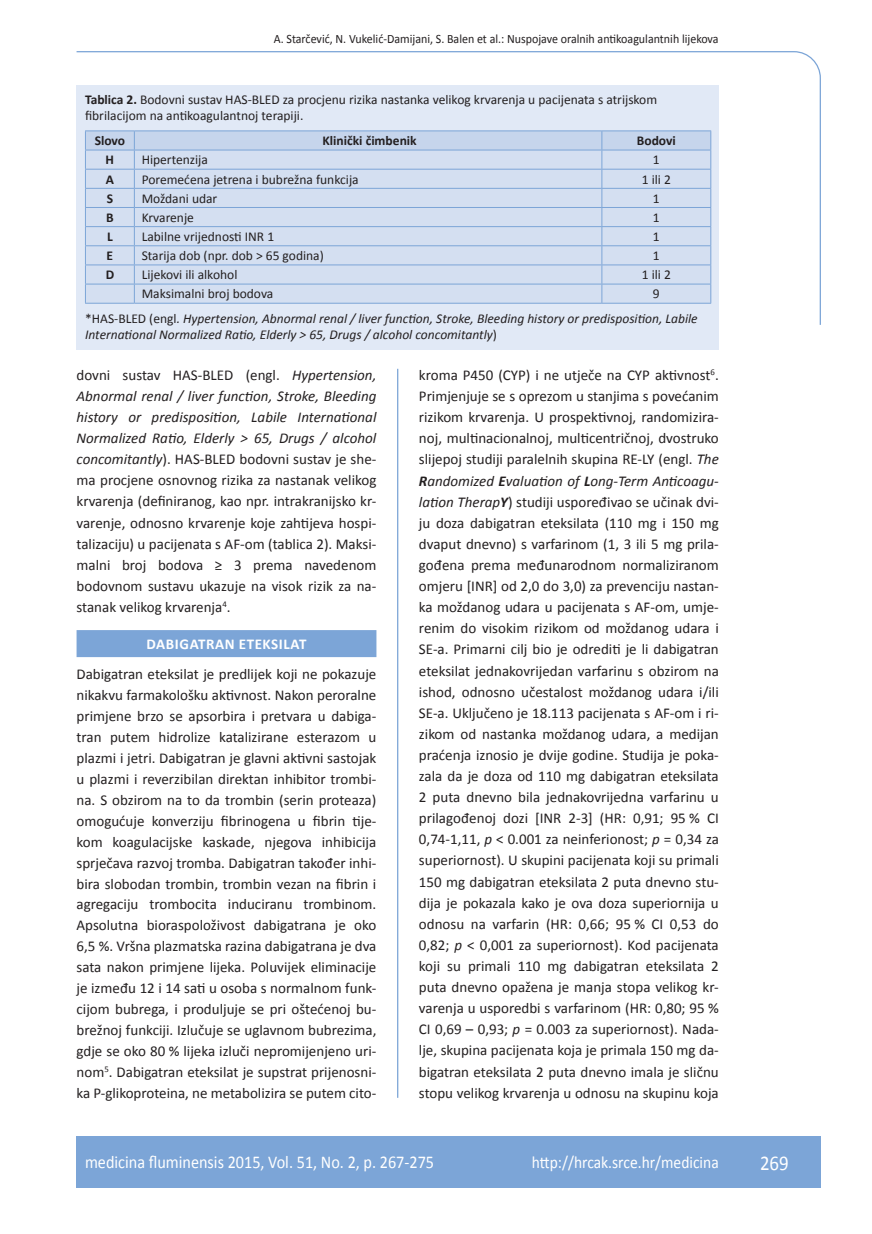
<style>
.page{position:relative;width:872px;height:1234px;background:#fff}
.page>*{position:absolute;margin:0;border:0;box-sizing:border-box;transform-origin:0 0}
.t1{font:21px "Calibri";color:#fff;scale:.9 1}
.t2{font:18px "Calibri";color:#fff;scale:.9 1}
.t3{font:17.25px "Calibri";color:#fff;scale:.9 1}
.t4{font:15px/21.1px "Calibri";color:#231f20;text-align:justify}
.t5{font:700 15px "Calibri";letter-spacing:.04em;color:#fff}
.t6{font:13.5px/16.5px "Calibri";color:#231f20}
.t7{font:italic 13.5px/24.2px "Calibri";color:#231f20}
.t8{font:700 13.5px "Calibri";color:#231f20}
.t9{font:12.75px "Calibri";color:#231f20;scale:.94 1}
.s1{font-weight:700}
.s2{font-style:normal}
.s3{font-style:italic}
.s4{font-weight:700;font-style:italic}
</style>
<div class="page">
<svg style="left:76px;top:51px;width:745px;height:275px"></svg>
<hr style="left:397px;top:369px;width:1px;height:728px;background:#7ca5d7">
<div style="left:77px;top:1135px;width:744px;height:51px;background:#7ca5d7"></div>
<div style="left:77px;top:630px;width:299px;height:27px;background:#7ca5d7"></div>
<div style="left:77px;top:85px;width:642px;height:264px;background:#e1e9f6"></div>
<hr style="left:85px;top:130px;width:49px;height:1px;background:#7ca5d7">
<hr style="left:134px;top:130px;width:468px;height:1px;background:#7ca5d7">
<hr style="left:602px;top:130px;width:109px;height:1px;background:#7ca5d7">
<svg style="left:85px;top:131px;width:626px;height:172px"></svg>
<hr style="left:85px;top:303px;width:49px;height:1px;background:#7ca5d7">
<hr style="left:134px;top:303px;width:468px;height:1px;background:#7ca5d7">
<hr style="left:602px;top:303px;width:109px;height:1px;background:#7ca5d7">
<p class="t9" style="left:274px;top:30px;width:475px">A. Starčević, N. Vukelić-Damijani, S. Balen et al.: Nuspojave oralnih antikoagulantnih lijekova</p>
<p class="t6" style="left:85px;top:90px;width:573px"><span class="s1">Tablica 2.</span> Bodovni sustav HAS-BLED za procjenu rizika nastanka velikog krvarenja u pacijenata s atrijskom fibrilacijom na antikoagulantnoj terapiji.</p>
<p class="t8" style="left:95px;top:132px;width:32px">Slovo</p>
<p class="t8" style="left:322px;top:132px;width:96px">Klinički čimbenik</p>
<p class="t8" style="left:637px;top:132px;width:40px">Bodovi</p>
<p class="t8" style="left:106px;top:151px;width:10px">H</p>
<p class="t6" style="left:142px;top:151px;width:68px">Hipertenzija</p>
<p class="t6" style="left:653px;top:151px;width:8px">1</p>
<p class="t8" style="left:106px;top:171px;width:10px">A</p>
<p class="t6" style="left:142px;top:170px;width:218px">Poremećena jetrena i bubrežna funkcija</p>
<p class="t6" style="left:642px;top:170px;width:31px">1 ili 2</p>
<p class="t8" style="left:107px;top:190px;width:8px">S</p>
<p class="t6" style="left:142px;top:189px;width:77px">Moždani udar</p>
<p class="t6" style="left:653px;top:189px;width:8px">1</p>
<p class="t8" style="left:106px;top:209px;width:9px">B</p>
<p class="t6" style="left:142px;top:208px;width:54px">Krvarenje</p>
<p class="t6" style="left:653px;top:208px;width:8px">1</p>
<p class="t8" style="left:107px;top:228px;width:7px">L</p>
<p class="t6" style="left:142px;top:227px;width:134px">Labilne vrijednosti INR 1</p>
<p class="t6" style="left:653px;top:227px;width:8px">1</p>
<p class="t8" style="left:107px;top:247px;width:8px">E</p>
<p class="t6" style="left:142px;top:247px;width:184px">Starija dob (npr. dob &gt; 65 godina)</p>
<p class="t6" style="left:653px;top:247px;width:8px">1</p>
<p class="t8" style="left:106px;top:266px;width:10px">D</p>
<p class="t6" style="left:142px;top:266px;width:97px">Lijekovi ili alkohol</p>
<p class="t6" style="left:642px;top:266px;width:31px">1 ili 2</p>
<p class="t6" style="left:142px;top:285px;width:133px">Maksimalni broj bodova</p>
<p class="t7" style="left:85px;top:281px;width:614px;text-indent:568px"><span class="s2">9 *HAS-BLED (engl</span>. Hypertension, Abnormal renal / liver function, Stroke, Bleeding history or predisposition, Labile</p>
<p class="t7" style="left:85px;top:322px;width:413px">International Normalized Ratio, Elderly &gt; 65, Drugs / alcohol concomitantly<span class="s2">)</span></p>
<p class="t4" style="left:77px;top:364px;width:301px">dovni sustav HAS-BLED (engl. <span class="s3">Hypertension, Abnormal renal / liver function, Stroke, Bleeding history or predisposition, Labile International Normalized Ratio, Elderly &gt; 65, Drugs / alcohol concomitantly</span>). HAS-BLED bodovni sustav je she&shy;ma procjene osnovnog rizika za nastanak velikog krvarenja (definiranog, kao npr. intrakranijsko kr&shy;varenje, odnosno krvarenje koje zahtijeva hospi&shy;talizaciju) u pacijenata s AF-om (tablica 2). Maksi&shy;malni broj bodova ≥ 3 prema navedenom bodovnom sustavu ukazuje na visok rizik za na&shy;stanak velikog krvarenja<sup>4</sup>.</p>
<p class="t5" style="left:147px;top:634px;width:161px">DABIGATRAN ETEKSILAT</p>
<p class="t4" style="left:77px;top:663px;width:301px">Dabigatran eteksilat je predlijek koji ne pokazuje nikakvu farmakološku aktivnost. Nakon peroralne primjene brzo se apsorbira i pretvara u dabiga&shy;tran putem hidrolize katalizirane esterazom u plazmi i jetri. Dabigatran je glavni aktivni sastojak u plazmi i reverzibilan direktan inhibitor trombi&shy;na. S obzirom na to da trombin (serin proteaza) omogućuje konverziju fibrinogena u fibrin tije&shy;kom koagulacijske kaskade, njegova inhibicija sprječava razvoj tromba. Dabigatran također inhi&shy;bira slobodan trombin, trombin vezan na fibrin i agregaciju trombocita induciranu trombinom.<br>Apsolutna bioraspoloživost dabigatrana je oko 6,5 %. Vršna plazmatska razina dabigatrana je dva sata nakon primjene lijeka. Poluvijek eliminacije je između 12 i 14 sati u osoba s normalnom funk&shy;cijom bubrega, i produljuje se pri oštećenoj bu&shy;brežnoj funkciji. Izlučuje se uglavnom bubrezima, gdje se oko 80 % lijeka izluči nepromijenjeno uri&shy;nom<sup>5</sup>. Dabigatran eteksilat je supstrat prijenosni&shy;ka P-glikoproteina, ne metabolizira se putem cito-</p>
<p class="t4" style="left:419px;top:364px;width:301px">kroma P450 (CYP) i ne utječe na CYP aktivnost<sup>6</sup>.<br>Primjenjuje se s oprezom u stanjima s povećanim rizikom krvarenja. U prospektivnoj, randomizira&shy;noj, multinacionalnoj, multicentričnoj, dvostruko slijepoj studiji paralelnih skupina RE-LY (engl. <span class="s3">The </span><span class="s4">R</span><span class="s3">andomized</span> <span class="s4">E</span><span class="s3">valuation of</span> <span class="s4">L</span><span class="s3">ong-Term Anticoagu&shy;lation Therap</span><span class="s4">Y</span>) studiji uspoređivao se učinak dvi&shy;ju doza dabigatran eteksilata (110 mg i 150 mg dvaput dnevno) s varfarinom (1, 3 ili 5 mg prila&shy;gođena prema međunarodnom normaliziranom omjeru [INR] od 2,0 do 3,0) za prevenciju nastan&shy;ka moždanog udara u pacijenata s AF-om, umje&shy;renim do visokim rizikom od moždanog udara i SE-a. Primarni cilj bio je odrediti je li dabigatran eteksilat jednakovrijedan varfarinu s obzirom na ishod, odnosno učestalost moždanog udara i/ili SE-a. Uključeno je 18.113 pacijenata s AF-om i ri&shy;zikom od nastanka moždanog udara, a medijan praćenja iznosio je dvije godine. Studija je poka&shy;zala da je doza od 110 mg dabigatran eteksilata 2 puta dnevno bila jednakovrijedna varfarinu u prilagođenoj dozi [INR 2-3] (HR: 0,91; 95 % CI 0,74-1,11, <span class="s3">p</span> &lt; 0.001 za neinferionost; <span class="s3">p</span> = 0,34 za superiornost). U skupini pacijenata koji su primali 150 mg dabigatran eteksilata 2 puta dnevno stu&shy;dija je pokazala kako je ova doza superiornija u odnosu na varfarin (HR: 0,66; 95 % CI 0,53 do 0,82; <span class="s3">p</span> &lt; 0,001 za superiornost). Kod pacijenata koji su primali 110 mg dabigatran eteksilata 2 puta dnevno opažena je manja stopa velikog kr&shy;varenja u usporedbi s varfarinom (HR: 0,80; 95 % CI 0,69 – 0,93; <span class="s3">p</span> = 0.003 za superiornost). Nada&shy;lje, skupina pacijenata koja je primala 150 mg da&shy;bigatran eteksilata 2 puta dnevno imala je sličnu stopu velikog krvarenja u odnosu na skupinu koja</p>
<p class="t2" style="left:85px;top:1150px;width:389px">medicina fluminensis 2015, Vol. 51, No. 2, p. 267-275</p>
<p class="t3" style="left:532px;top:1151px;width:209px">http://hrcak.srce.hr/medicina</p>
<h1 class="t1" style="left:760px;top:1149px;width:33px">269</h1>
</div>
